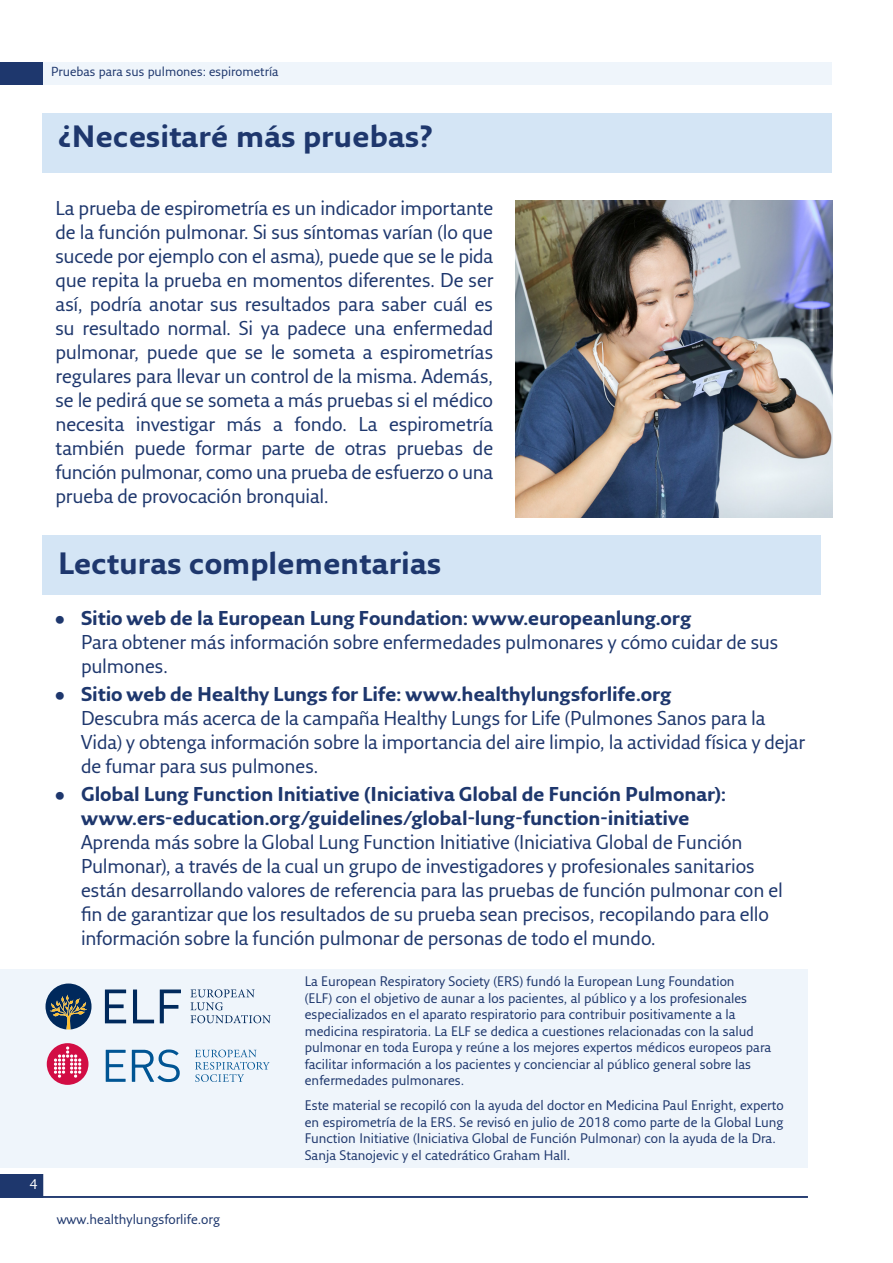
<style>
.page{position:relative;width:893px;height:1263px;background:#fff}
.page>*{position:absolute;margin:0;border:0;box-sizing:border-box;transform-origin:0 0}
.t1{font:700 30px "Fresco Sans Pro";color:#1e376d}
.H___B-head{font:19.5px/24px "Fresco Sans Pro";letter-spacing:-.01em;color:#1e376d}
.t2{font:13.5px/16.5px "Fresco Sans Pro";color:#1e376d}
.t3{font:13.5px "Fresco Sans Pro";color:#fff}
.t4{font:12.75px "Fresco Sans Pro";color:#1e376d}
.s1{font-weight:700}
</style>
<div class="page">
<div style="left:0;top:969px;width:808px;height:199px;background:#eff5fb"></div>
<svg style="left:105px;top:989px;width:21px;height:34px"></svg>
<svg style="left:133px;top:989px;width:21px;height:34px"></svg>
<svg style="left:160px;top:989px;width:21px;height:34px"></svg>
<svg style="left:190px;top:989px;width:81px;height:34px"></svg>
<svg style="left:46px;top:983px;width:46px;height:46px"></svg>
<svg style="left:195px;top:1050px;width:75px;height:32px"></svg>
<svg style="left:106px;top:1050px;width:20px;height:32px"></svg>
<div style="left:47px;top:1043px;width:41px;height:42px;background:#d20d44;border-radius:50%"></div>
<svg style="left:54px;top:1046px;width:27px;height:32px"></svg>
<svg style="left:132px;top:1049px;width:48px;height:33px"></svg>
<div style="left:43px;top:62px;width:789px;height:23px;background:#eff5fb"></div>
<svg style="left:0;top:1174px;width:43px;height:22px"></svg>
<hr style="left:0;top:1196px;width:808px;height:2px;background:#1e376d">
<div style="left:0;top:63px;width:43px;height:22px;background:#1e376d"></div>
<div style="left:43px;top:113px;width:789px;height:60px;background:#d4e5f5"></div>
<div style="left:43px;top:535px;width:778px;height:60px;background:#d4e5f5"></div>
<img style="left:516px;top:201px;width:316px;height:316px">
<p class="t4" style="left:51px;top:63px;width:229px">Pruebas para sus pulmones: espirometría</p>
<p class="t3" style="left:29px;top:1176px;width:10px">4</p>
<p class="t1" style="left:58px;top:118px;width:376px">¿Necesitaré más pruebas?</p>
<p class="H___B-head" style="left:55px;top:195px;width:439px;text-align:justify">La prueba de espirometría es un indicador importante de la función pulmonar. Si sus síntomas varían (lo que sucede por ejemplo con el asma), puede que se le pida que repita la prueba en momentos diferentes. De ser así, podría anotar sus resultados para saber cuál es su resultado normal. Si ya padece una enfermedad pulmonar, puede que se le someta a espirometrías regulares para llevar un control de la misma. Además, se le pedirá que se someta a más pruebas si el médico necesita investigar más a fondo. La espirometría también puede formar parte de otras pruebas de función pulmonar, como una prueba de esfuerzo o una prueba de provocación bronquial.</p>
<p class="t1" style="left:58px;top:544px;width:385px">Lecturas complementarias</p>
<p class="H___B-head" style="left:81px;top:605px;width:699px;text-indent:-27px"><span class="s1">• Sitio web de la European Lung Foundation: www.europeanlung.org<br></span>Para obtener más información sobre enfermedades pulmonares y cómo cuidar de sus pulmones.</p>
<p class="H___B-head" style="left:81px;top:682px;width:726px;text-indent:-27px"><span class="s1">• Sitio web de Healthy Lungs for Life: www.healthylungsforlife.org<br></span>Descubra más acerca de la campaña Healthy Lungs for Life (Pulmones Sanos para la Vida) y obtenga información sobre la importancia del aire limpio, la actividad física y dejar de fumar para sus pulmones.</p>
<p class="H___B-head" style="left:81px;top:782px;width:703px;text-indent:-27px"><span class="s1">• Global Lung Function Initiative (Iniciativa Global de Función Pulmonar): www.ers-education.org/guidelines/global-lung-function-initiative<br></span>Aprenda más sobre la Global Lung Function Initiative (Iniciativa Global de Función Pulmonar), a través de la cual un grupo de investigadores y profesionales sanitarios están desarrollando valores de referencia para las pruebas de función pulmonar con el fin de garantizar que los resultados de su prueba sean precisos, recopilando para ello información sobre la función pulmonar de personas de todo el mundo.</p>
<p class="t2" style="left:57px;top:1210px;width:165px">www.healthylungsforlife.org</p>
<p class="t2" style="left:305px;top:973px;width:468px">La European Respiratory Society (ERS) fundó la European Lung Foundation<br>(ELF) con el objetivo de aunar a los pacientes, al público y a los profesionales especializados en el aparato respiratorio para contribuir positivamente a la medicina respiratoria. La ELF se dedica a cuestiones relacionadas con la salud pulmonar en toda Europa y reúne a los mejores expertos médicos europeos para facilitar información a los pacientes y concienciar al público general sobre las enfermedades pulmonares.</p>
<p class="t2" style="left:305px;top:1097px;width:480px">Este material se recopiló con la ayuda del doctor en Medicina Paul Enright, experto en espirometría de la ERS. Se revisó en julio de 2018 como parte de la Global Lung Function Initiative (Iniciativa Global de Función Pulmonar) con la ayuda de la Dra.<br>Sanja Stanojevic y el catedrático Graham Hall.</p>
</div>
